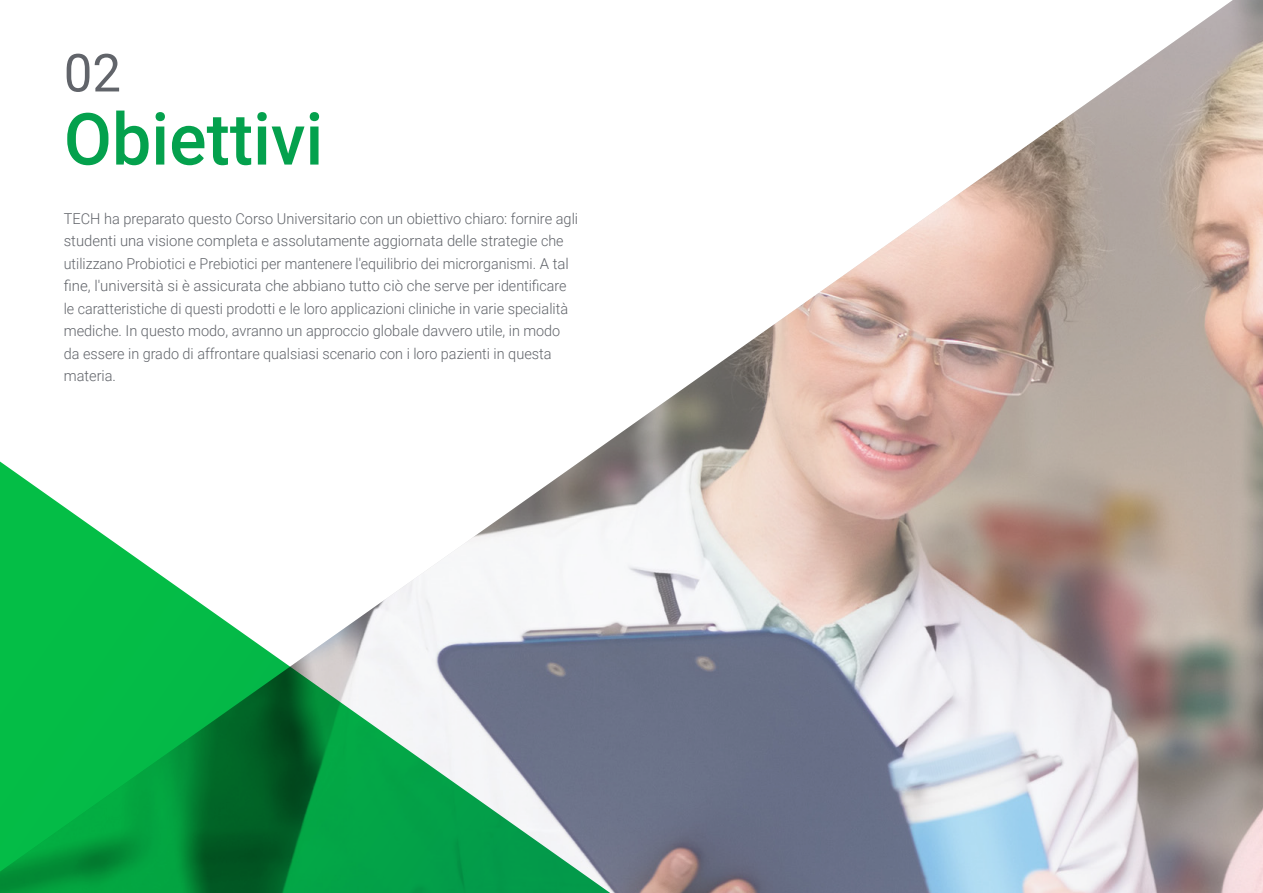
<style>
.page{position:relative;width:1263px;height:893px;background:#fff}
.page>*{position:absolute;margin:0;border:0;box-sizing:border-box;transform-origin:0 0}
.t1{font:500 72px "Roboto";color:#04a14d}
.t2{font:52.5px "Roboto";color:#61646a}
.t3{font:300 15px/22.5px "Roboto";color:#61646a}
</style>
<div class="page">
<img style="left:602px;top:0;width:661px;height:893px">
<svg style="left:0;top:446px;width:640px;height:447px"></svg>
<h2 class="t2" style="left:64px;top:36px;width:59px">02</h2>
<h1 class="t1" style="left:64px;top:89px;width:261px">Obiettivi</h1>
<p class="t3" style="left:64px;top:207px;width:516px">TECH ha preparato questo Corso Universitario con un obiettivo chiaro: fornire agli studenti una visione completa e assolutamente aggiornata delle strategie che utilizzano Probiotici e Prebiotici per mantenere l'equilibrio dei microrganismi. A tal fine, l'università si è assicurata che abbiano tutto ciò che serve per identificare le caratteristiche di questi prodotti e le loro applicazioni cliniche in varie specialità mediche. In questo modo, avranno un approccio globale davvero utile, in modo da essere in grado di affrontare qualsiasi scenario con i loro pazienti in questa materia.</p>
</div>
